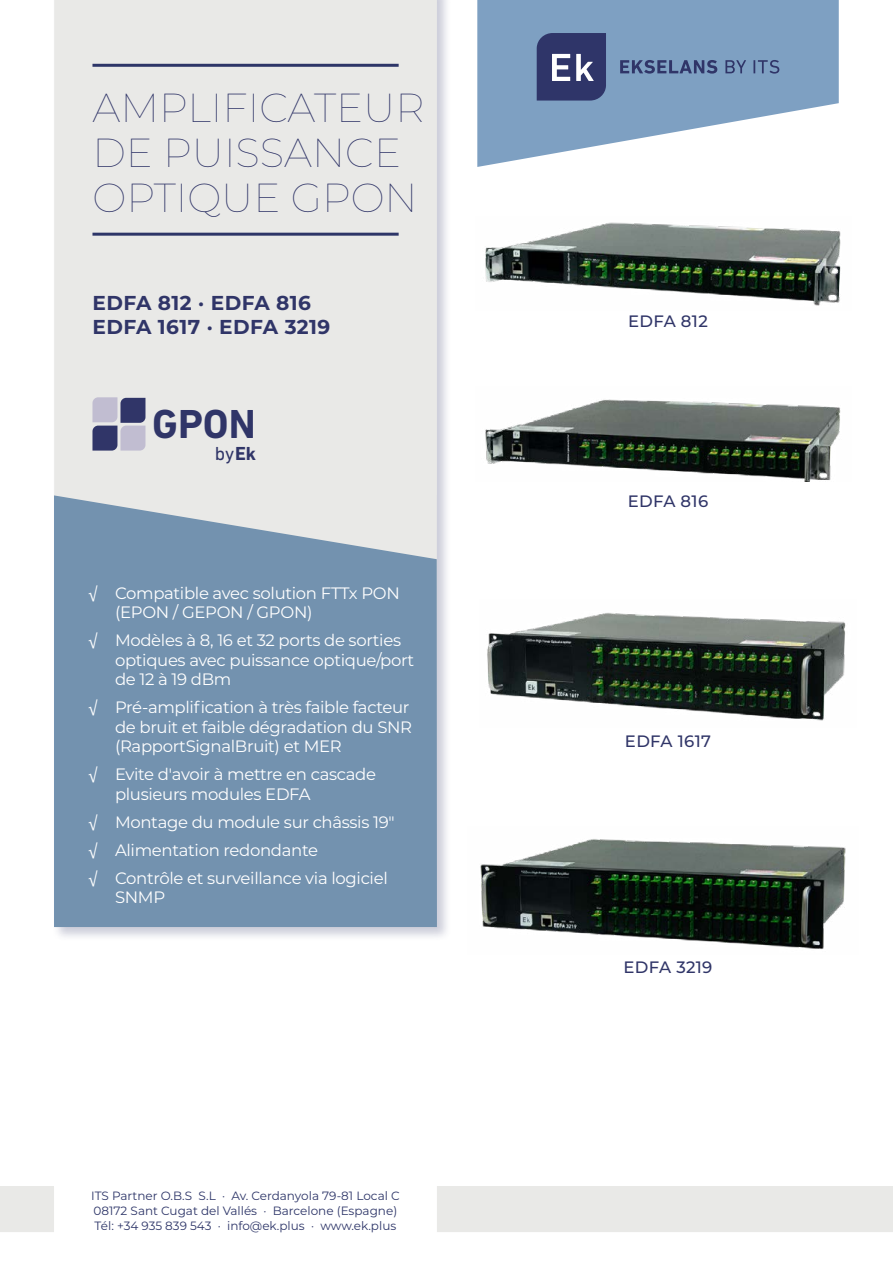
<style>
.page{position:relative;width:893px;height:1263px;background:#fff}
.page>*{position:absolute;margin:0;border:0;box-sizing:border-box;transform-origin:0 0}
.t1{font:700 41.25px "DIN Next LT Pro";color:#303568}
.t2{font:100 40.5px/45px "Montserrat";color:#303568}
.t3{font:700 20.1px/24px "Montserrat";letter-spacing:.02em;color:#303568}
.t4{font:19.2px "DIN Next LT Pro";color:#303568}
.t5{font:16.5px/19.5px "Montserrat";letter-spacing:-.02em;color:#fff}
.t6{font:500 16.5px "Montserrat";letter-spacing:.02em;color:#303568}
.t7{font:12px/15px "Montserrat";color:#2d3568}
.s1{font-weight:700}
.s2{font-family:"Helvetica Neue LT Std"}
</style>
<div class="page">
<div style="left:52px;top:0;width:399px;height:942px;background:#303568;opacity:.25"></div>
<div style="left:54px;top:0;width:383px;height:495px;background:#e9e9e7"></div>
<div style="left:0;top:1186px;width:54px;height:46px;background:#e9e9e7"></div>
<div style="left:437px;top:1186px;width:456px;height:46px;background:#e9e9e7"></div>
<svg style="left:54px;top:495px;width:383px;height:432px;fill:#7392af"></svg>
<hr style="left:92px;top:64px;width:307px;height:3px;background:#2d3568">
<hr style="left:92px;top:233px;width:307px;height:3px;background:#2d3568">
<svg style="left:477px;top:0;width:362px;height:167px;fill:#7ea0c2"></svg>
<svg style="left:537px;top:33px;width:69px;height:68px"></svg>
<svg style="left:620px;top:60px;width:97px;height:14px"></svg>
<svg style="left:725px;top:60px;width:21px;height:13px"></svg>
<svg style="left:753px;top:60px;width:26px;height:14px"></svg>
<svg style="left:92px;top:397px;width:53px;height:54px"></svg>
<img style="left:487px;top:612px;width:359px;height:109px">
<img style="left:485px;top:222px;width:356px;height:84px">
<img style="left:485px;top:399px;width:356px;height:82px">
<img style="left:480px;top:839px;width:366px;height:111px">
<h2 class="t2" style="left:92px;top:84px;width:333px">AMPLIFICATEUR<br>DE PUISSANCE<br>OPTIQUE GPON</h2>
<p class="t3" style="left:92px;top:290px;width:239px">EDFA 812 · EDFA 816<br>EDFA 1617 · EDFA 3219</p>
<h1 class="t1" style="left:152px;top:400px;width:105px">GPON</h1>
<p class="t4" style="left:215px;top:442px;width:43px">by<span class="s1">Ek</span></p>
<p class="t5" style="left:115px;top:582px;width:286px;text-indent:-27px"><span class="s2">√</span> Compatible avec solution FTTx PON (EPON / GEPON / GPON)</p>
<p class="t5" style="left:115px;top:630px;width:301px;text-indent:-27px"><span class="s2">√</span> Modèles à 8, 16 et 32 ports de sorties optiques avec puissance optique/port de 12 à 19 dBm</p>
<p class="t5" style="left:115px;top:697px;width:299px;text-indent:-27px"><span class="s2">√</span> Pré-amplification à très faible facteur de bruit et faible dégradation du SNR (RapportSignalBruit) et MER</p>
<p class="t5" style="left:115px;top:764px;width:263px;text-indent:-27px"><span class="s2">√</span> Evite d'avoir à mettre en cascade plusieurs modules EDFA</p>
<p class="t5" style="left:88px;top:807px;width:308px;line-height:28px"><span class="s2">√</span> Montage du module sur châssis 19" <span class="s2">√</span> Alimentation redondante<br><span class="s2">√</span> Contrôle et surveillance via logiciel</p>
<p class="t5" style="left:115px;top:887px;width:52px">SNMP</p>
<p class="t7" style="left:91px;top:1187px;width:310px">ITS Partner O.B.S S.L · Av. Cerdanyola 79-81 Local C<br>08172 Sant Cugat del Vallés · Barcelone (Espagne)<br>Tél: +34 935 839 543 · info@ek.plus · www.ek.plus</p>
<p class="t6" style="left:628px;top:309px;width:81px">EDFA 812</p>
<p class="t6" style="left:628px;top:489px;width:82px">EDFA 816</p>
<p class="t6" style="left:625px;top:729px;width:88px">EDFA 1617</p>
<p class="t6" style="left:623px;top:956px;width:90px">EDFA 3219</p>
</div>
